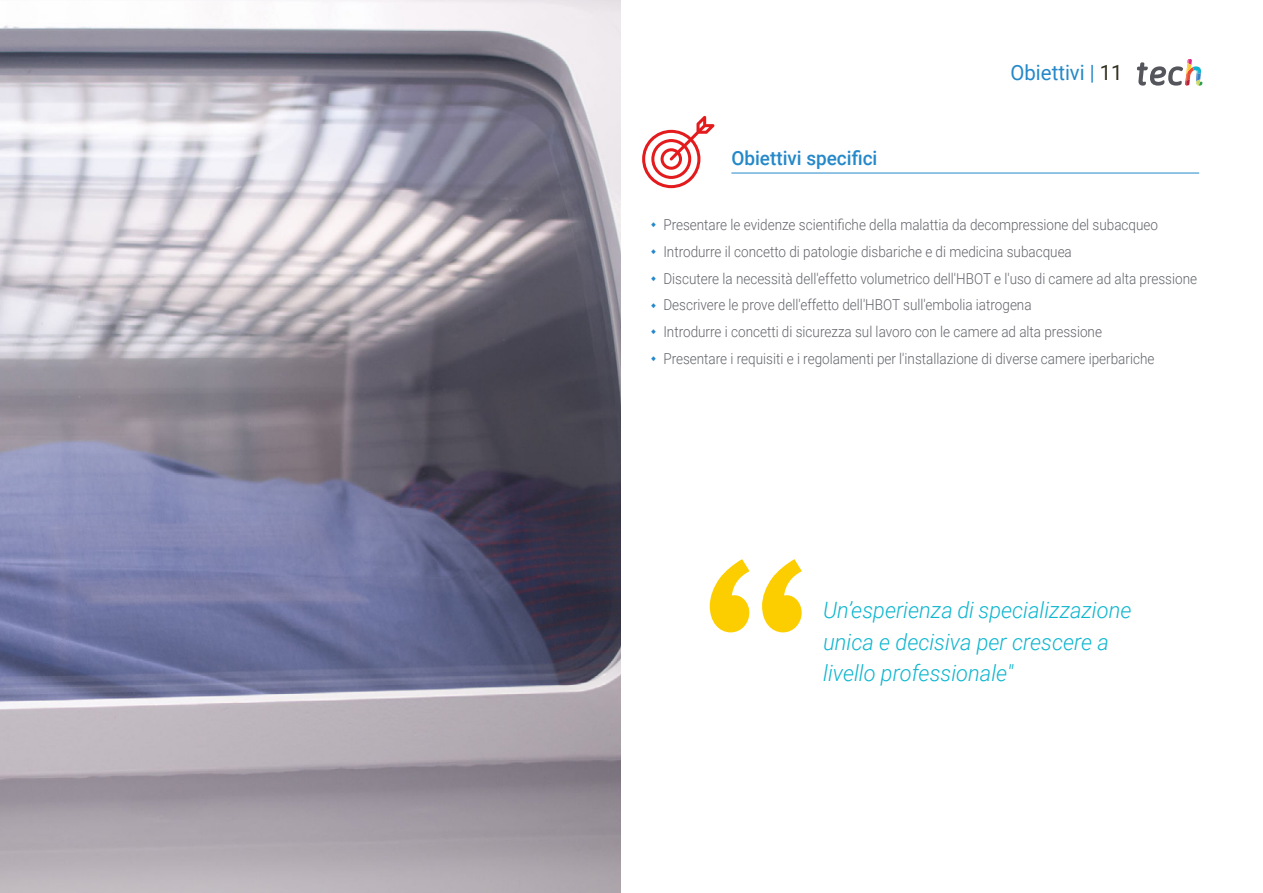
<style>
.page{position:relative;width:1263px;height:893px;background:#fff}
.page>*{position:absolute;margin:0;border:0;box-sizing:border-box;transform-origin:0 0}
.t1{font:italic 300 22.5px/31.5px "Roboto";color:#0fb6cf}
.t2{font:21px "Roboto";color:#2488c9}
.t3{font:500 19.5px "Roboto";color:#2488c9}
.t4{font:300 15px/26.7px "Roboto";color:#61646a;scale:.9 1}
.s1{color:#312e20}
</style>
<div class="page">
<svg style="left:642px;top:116px;width:72px;height:72px"></svg>
<img style="left:0;top:0;width:621px;height:893px">
<svg style="left:1137px;top:59px;width:65px;height:27px"></svg>
<svg style="left:710px;top:559px;width:92px;height:73px"></svg>
<hr style="left:731px;top:173px;width:468px;height:1px;background:#2488c9">
<h3 class="t3" style="left:731px;top:144px;width:147px">Obiettivi specifici</h3>
<h2 class="t2" style="left:1010px;top:57px;width:114px">Obiettivi | <span class="s1">11</span></h2>
<p class="t4" style="left:663px;top:211px;width:594px">Presentare le evidenze scientifiche della malattia da decompressione del subacqueo Introdurre il concetto di patologie disbariche e di medicina subacquea<br>Discutere la necessità dell'effetto volumetrico dell'HBOT e l'uso di camere ad alta pressione Descrivere le prove dell'effetto dell'HBOT sull'embolia iatrogena<br>Introdurre i concetti di sicurezza sul lavoro con le camere ad alta pressione<br>Presentare i requisiti e i regolamenti per l'installazione di diverse camere iperbariche</p>
<h1 class="t1" style="left:823px;top:594px;width:310px">Un’esperienza di specializzazione unica e decisiva per crescere a livello professionale"</h1>
</div>
